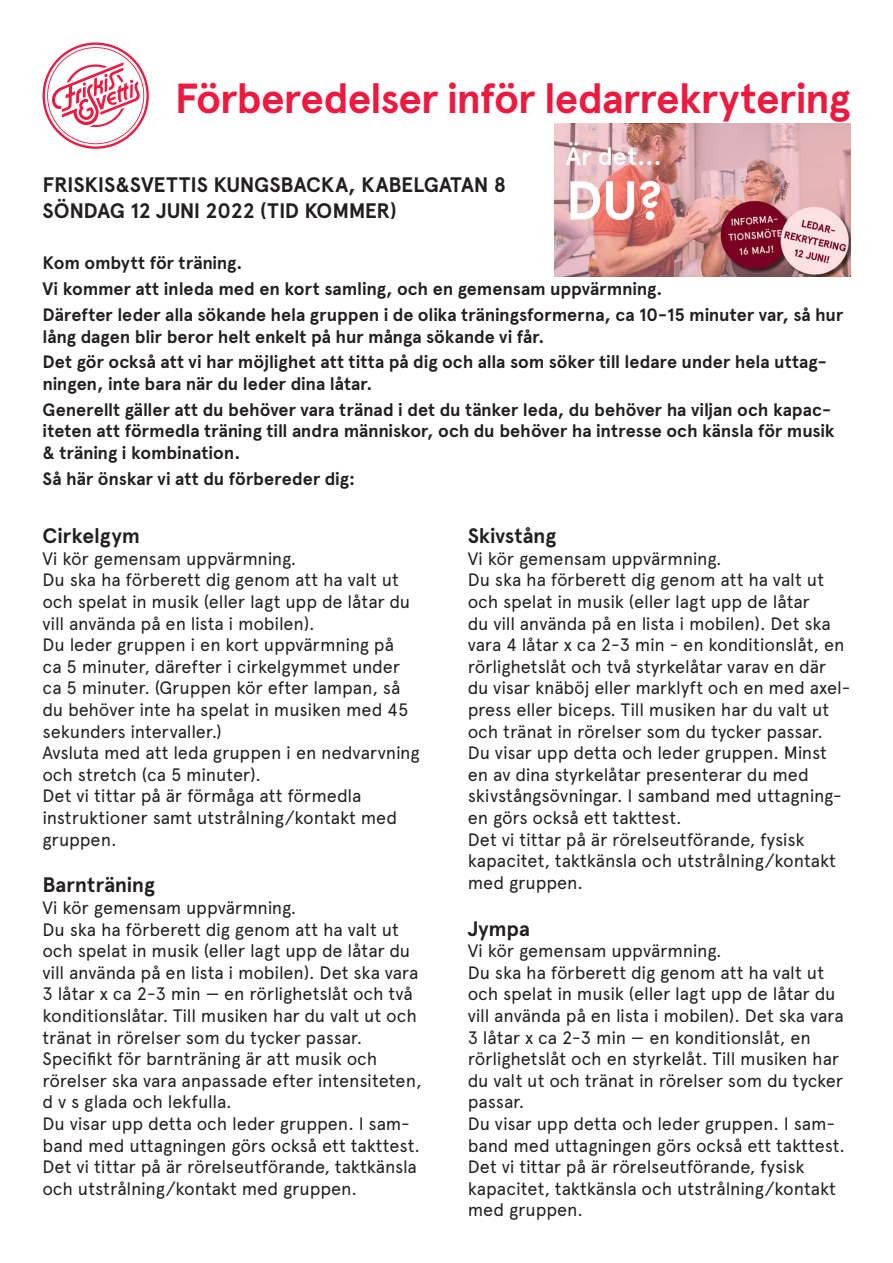
<style>
.page{position:relative;width:893px;height:1263px;background:#fff}
.page>*{position:absolute;margin:0;border:0;box-sizing:border-box;transform-origin:0 0}
.Rubrik{font:700 42px "Apercu";letter-spacing:-.025em;color:#ed1a40}
.t1{font:700 21px "Apercu";letter-spacing:-.01em;color:#231f20}
.t2{font:18px/21.6px "Apercu";letter-spacing:-.01em;color:#231f20}
.t3{font:700 18px/21.6px "Apercu";letter-spacing:-.005em;color:#231f20}
</style>
<div class="page">
<svg style="left:43px;top:43px;width:106px;height:106px"></svg>
<img style="left:554px;top:124px;width:296px;height:153px">
<p class="Rubrik" style="left:175px;top:72px;width:677px">Förberedelser inför ledarrekrytering</p>
<p class="t1" style="left:43px;top:172px;width:465px">FRISKIS&amp;SVETTIS KUNGSBACKA, KABELGATAN 8</p>
<p class="t1" style="left:43px;top:198px;width:356px">SÖNDAG 12 JUNI 2022 (TID KOMMER)</p>
<p class="t3" style="left:43px;top:252px;width:201px">Kom ombytt för träning.</p>
<p class="t3" style="left:43px;top:278px;width:621px">Vi kommer att inleda med en kort samling, och en gemensam uppvärmning.</p>
<p class="t3" style="left:43px;top:304px;width:802px">Därefter leder alla sökande hela gruppen i de olika träningsformerna, ca 10-15 minuter var, så hur lång dagen blir beror helt enkelt på hur många sökande vi får.</p>
<p class="t3" style="left:43px;top:351px;width:786px">Det gör också att vi har möjlighet att titta på dig och alla som söker till ledare under hela uttag&shy;ningen, inte bara när du leder dina låtar.</p>
<p class="t3" style="left:43px;top:399px;width:793px">Generellt gäller att du behöver vara tränad i det du tänker leda, du behöver ha viljan och kapac&shy;iteten att förmedla träning till andra människor, och du behöver ha intresse och känsla för musik &amp; träning i kombination.</p>
<p class="t3" style="left:43px;top:468px;width:314px">Så här önskar vi att du förbereder dig:</p>
<p class="t1" style="left:43px;top:523px;width:99px">Cirkelgym</p>
<p class="t2" style="left:43px;top:547px;width:255px">Vi kör gemensam uppvärmning.</p>
<p class="t2" style="left:43px;top:569px;width:369px">Du ska ha förberett dig genom att ha valt ut och spelat in musik (eller lagt upp de låtar du vill använda på en lista i mobilen).</p>
<p class="t2" style="left:43px;top:634px;width:367px">Du leder gruppen i en kort uppvärmning på ca 5 minuter, därefter i cirkelgymmet under ca 5 minuter. (Gruppen kör efter lampan, så du behöver inte ha spelat in musiken med 45 sekunders intervaller.)</p>
<p class="t2" style="left:43px;top:742px;width:379px">Avsluta med att leda gruppen i en nedvarvning och stretch (ca 5 minuter).</p>
<p class="t2" style="left:43px;top:785px;width:356px">Det vi tittar på är förmåga att förmedla instruktioner samt utstrålning/kontakt med gruppen.</p>
<p class="t1" style="left:43px;top:872px;width:114px">Barnträning</p>
<p class="t2" style="left:43px;top:897px;width:255px">Vi kör gemensam uppvärmning.</p>
<p class="t2" style="left:43px;top:918px;width:377px">Du ska ha förberett dig genom att ha valt ut och spelat in musik (eller lagt upp de låtar du vill använda på en lista i mobilen). Det ska vara 3 låtar x ca 2-3 min — en rörlighetslåt och två konditionslåtar. Till musiken har du valt ut och tränat in rörelser som du tycker passar.</p>
<p class="t2" style="left:43px;top:1048px;width:381px">Specifikt för barnträning är att musik och rörelser ska vara anpassade efter intensiteten, d v s glada och lekfulla.</p>
<p class="t2" style="left:43px;top:1113px;width:379px">Du visar upp detta och leder gruppen. I sam&shy;band med uttagningen görs också ett takttest.</p>
<p class="t2" style="left:43px;top:1156px;width:376px">Det vi tittar på är rörelseutförande, taktkänsla och utstrålning/kontakt med gruppen.</p>
<p class="t1" style="left:468px;top:523px;width:90px">Skivstång</p>
<p class="t2" style="left:468px;top:547px;width:255px">Vi kör gemensam uppvärmning.</p>
<p class="t2" style="left:468px;top:569px;width:384px">Du ska ha förberett dig genom att ha valt ut och spelat in musik (eller lagt upp de låtar<br>du vill använda på en lista i mobilen). Det ska vara 4 låtar x ca 2-3 min - en konditionslåt, en rörlighetslåt och två styrkelåtar varav en där du visar knäböj eller marklyft och en med axel&shy;press eller biceps. Till musiken har du valt ut och tränat in rörelser som du tycker passar.</p>
<p class="t2" style="left:468px;top:742px;width:376px">Du visar upp detta och leder gruppen. Minst en av dina styrkelåtar presenterar du med skivstångsövningar. I samband med uttagning&shy;en görs också ett takttest.</p>
<p class="t2" style="left:468px;top:828px;width:370px">Det vi tittar på är rörelseutförande, fysisk kapacitet, taktkänsla och utstrålning/kontakt med gruppen.</p>
<p class="t1" style="left:468px;top:915px;width:64px">Jympa</p>
<p class="t2" style="left:468px;top:940px;width:255px">Vi kör gemensam uppvärmning.</p>
<p class="t2" style="left:468px;top:961px;width:377px">Du ska ha förberett dig genom att ha valt ut och spelat in musik (eller lagt upp de låtar du vill använda på en lista i mobilen). Det ska vara 3 låtar x ca 2-3 min — en konditionslåt, en rörlighetslåt och en styrkelåt. Till musiken har du valt ut och tränat in rörelser som du tycker passar.</p>
<p class="t2" style="left:468px;top:1113px;width:379px">Du visar upp detta och leder gruppen. I sam&shy;band med uttagningen görs också ett takttest.</p>
<p class="t2" style="left:468px;top:1156px;width:370px">Det vi tittar på är rörelseutförande, fysisk kapacitet, taktkänsla och utstrålning/kontakt med gruppen.</p>
</div>
